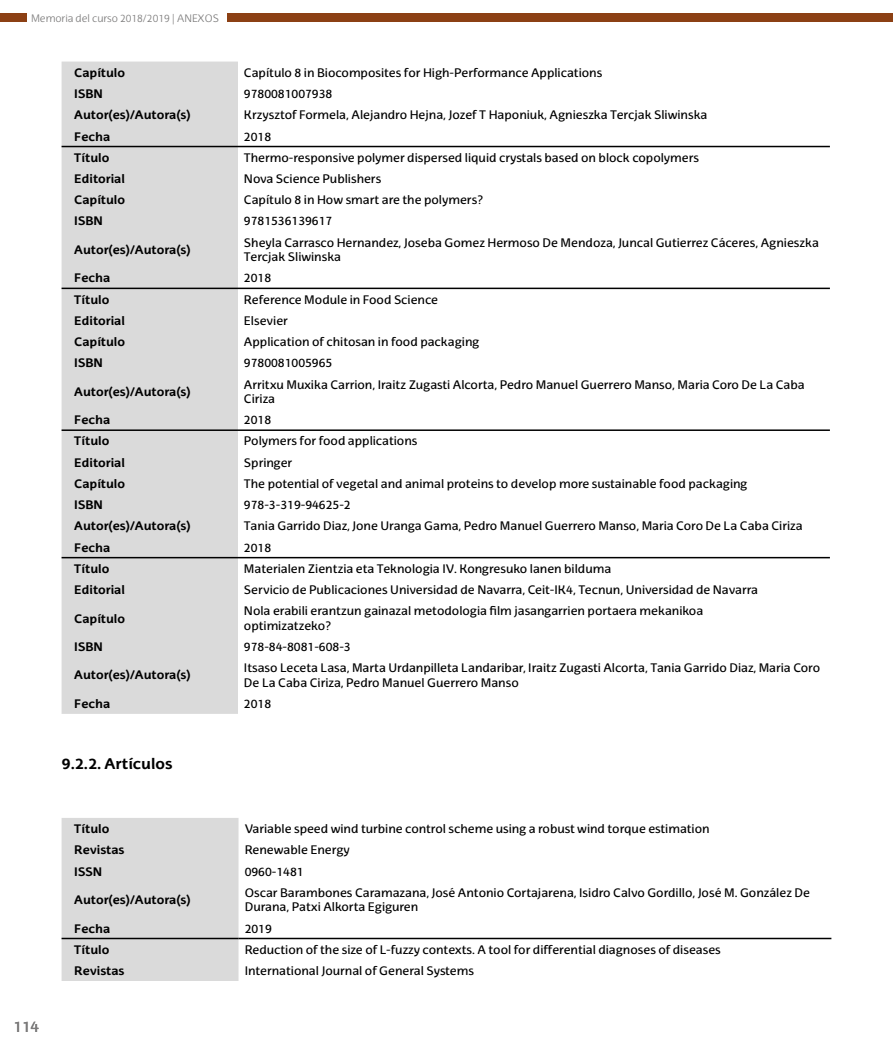
<style>
.page{position:relative;width:893px;height:1063px;background:#fff}
.page>*{position:absolute;margin:0;border:0;box-sizing:border-box;transform-origin:0 0}
.t1{font:700 15px "EHU Sans";color:#000}
.t2{font:15px "EHU Sans";color:#7c7b7b}
.t3{font:12px/14.4px "EHU Sans";color:#000}
.t4{font:700 12px "EHU Sans";color:#000}
.t5{font:300 10.5px "EHU Sans";color:#7c7b7b}
</style>
<div class="page">
<div style="left:0;top:14px;width:27px;height:8px;background:#8c4014"></div>
<div style="left:228px;top:14px;width:665px;height:8px;background:#8c4014"></div>
<div style="left:62px;top:62px;width:176px;height:652px;background:#dadada"></div>
<svg style="left:238px;top:145px;width:592px;height:414px"></svg>
<hr style="left:62px;top:146px;width:176px;height:1px;background:#000">
<hr style="left:238px;top:146px;width:592px;height:1px;background:#000">
<hr style="left:62px;top:288px;width:176px;height:1px;background:#000">
<hr style="left:238px;top:288px;width:592px;height:1px;background:#000">
<hr style="left:62px;top:429px;width:176px;height:2px;background:#000">
<hr style="left:238px;top:429px;width:592px;height:2px;background:#000">
<hr style="left:62px;top:557px;width:176px;height:1px;background:#000">
<hr style="left:238px;top:557px;width:592px;height:1px;background:#000">
<div style="left:62px;top:818px;width:177px;height:163px;background:#dadada"></div>
<svg style="left:239px;top:937px;width:592px;height:3px"></svg>
<hr style="left:62px;top:938px;width:177px;height:1px;background:#000">
<hr style="left:239px;top:938px;width:592px;height:1px;background:#000">
<p class="t5" style="left:31px;top:12px;width:189px">Memoria del curso 2018/2019 | ANEXOS</p>
<p class="t4" style="left:74px;top:65px;width:52px">Capítulo</p>
<p class="t3" style="left:244px;top:65px;width:360px">Capítulo 8 in Biocomposites for High-Performance Applications</p>
<p class="t4" style="left:74px;top:86px;width:30px">ISBN</p>
<p class="t3" style="left:244px;top:86px;width:90px">9780081007938</p>
<p class="t4" style="left:74px;top:107px;width:118px">Autor(es)/Autora(s)</p>
<p class="t3" style="left:244px;top:108px;width:465px">Krzysztof Formela, Alejandro Hejna, Jozef T Haponiuk, Agnieszka Tercjak Sliwinska</p>
<p class="t4" style="left:74px;top:129px;width:38px">Fecha</p>
<p class="t3" style="left:244px;top:129px;width:29px">2018</p>
<p class="t4" style="left:74px;top:150px;width:37px">Título</p>
<p class="t3" style="left:244px;top:150px;width:457px">Thermo-responsive polymer dispersed liquid crystals based on block copolymers</p>
<p class="t4" style="left:74px;top:171px;width:52px">Editorial</p>
<p class="t3" style="left:244px;top:171px;width:139px">Nova Science Publishers</p>
<p class="t4" style="left:74px;top:192px;width:52px">Capítulo</p>
<p class="t3" style="left:244px;top:193px;width:241px">Capítulo 8 in How smart are the polymers?</p>
<p class="t4" style="left:74px;top:214px;width:30px">ISBN</p>
<p class="t3" style="left:244px;top:214px;width:90px">9781536139617</p>
<p class="t4" style="left:74px;top:242px;width:118px">Autor(es)/Autora(s)</p>
<p class="t3" style="left:244px;top:235px;width:576px">Sheyla Carrasco Hernandez, Joseba Gomez Hermoso De Mendoza, Juncal Gutierrez Cáceres, Agnieszka<br>Tercjak Sliwinska</p>
<p class="t4" style="left:74px;top:270px;width:38px">Fecha</p>
<p class="t3" style="left:244px;top:271px;width:29px">2018</p>
<p class="t4" style="left:74px;top:292px;width:37px">Título</p>
<p class="t3" style="left:244px;top:292px;width:196px">Reference Module in Food Science</p>
<p class="t4" style="left:74px;top:313px;width:52px">Editorial</p>
<p class="t3" style="left:244px;top:313px;width:45px">Elsevier</p>
<p class="t4" style="left:74px;top:334px;width:52px">Capítulo</p>
<p class="t3" style="left:244px;top:335px;width:237px">Application of chitosan in food packaging</p>
<p class="t4" style="left:74px;top:355px;width:30px">ISBN</p>
<p class="t3" style="left:244px;top:356px;width:90px">9780081005965</p>
<p class="t4" style="left:74px;top:384px;width:118px">Autor(es)/Autora(s)</p>
<p class="t3" style="left:244px;top:377px;width:562px">Arritxu Muxika Carrion, Iraitz Zugasti Alcorta, Pedro Manuel Guerrero Manso, Maria Coro De La Caba<br>Ciriza</p>
<p class="t4" style="left:74px;top:412px;width:38px">Fecha</p>
<p class="t3" style="left:244px;top:413px;width:29px">2018</p>
<p class="t4" style="left:74px;top:434px;width:37px">Título</p>
<p class="t3" style="left:244px;top:434px;width:175px">Polymers for food applications</p>
<p class="t4" style="left:74px;top:455px;width:52px">Editorial</p>
<p class="t3" style="left:244px;top:455px;width:50px">Springer</p>
<p class="t4" style="left:74px;top:476px;width:52px">Capítulo</p>
<p class="t3" style="left:244px;top:476px;width:505px">The potential of vegetal and animal proteins to develop more sustainable food packaging</p>
<p class="t4" style="left:74px;top:497px;width:30px">ISBN</p>
<p class="t3" style="left:244px;top:498px;width:108px">978-3-319-94625-2</p>
<p class="t4" style="left:74px;top:519px;width:118px">Autor(es)/Autora(s)</p>
<p class="t3" style="left:244px;top:519px;width:560px">Tania Garrido Diaz, Jone Uranga Gama, Pedro Manuel Guerrero Manso, Maria Coro De La Caba Ciriza</p>
<p class="t4" style="left:74px;top:540px;width:38px">Fecha</p>
<p class="t3" style="left:244px;top:540px;width:29px">2018</p>
<p class="t4" style="left:74px;top:561px;width:37px">Título</p>
<p class="t3" style="left:244px;top:561px;width:369px">Materialen Zientzia eta Teknologia IV. Kongresuko lanen bilduma</p>
<p class="t4" style="left:74px;top:582px;width:52px">Editorial</p>
<p class="t3" style="left:244px;top:583px;width:515px">Servicio de Publicaciones Universidad de Navarra, Ceit-IK4, Tecnun, Universidad de Navarra</p>
<p class="t4" style="left:74px;top:611px;width:52px">Capítulo</p>
<p class="t3" style="left:244px;top:604px;width:461px">Nola erabili erantzun gainazal metodologia film jasangarrien portaera mekanikoa optimizatzeko?</p>
<p class="t4" style="left:74px;top:639px;width:30px">ISBN</p>
<p class="t3" style="left:244px;top:639px;width:108px">978-84-8081-608-3</p>
<p class="t4" style="left:74px;top:668px;width:118px">Autor(es)/Autora(s)</p>
<p class="t3" style="left:244px;top:661px;width:578px">Itsaso Leceta Lasa, Marta Urdanpilleta Landaribar, Iraitz Zugasti Alcorta, Tania Garrido Diaz, Maria Coro<br>De La Caba Ciriza, Pedro Manuel Guerrero Manso</p>
<p class="t4" style="left:74px;top:696px;width:38px">Fecha</p>
<p class="t3" style="left:244px;top:696px;width:29px">2018</p>
<p class="t1" style="left:62px;top:755px;width:113px">9.2.2. Artículos</p>
<p class="t2" style="left:14px;top:1017px;width:27px">114</p>
<p class="t4" style="left:74px;top:821px;width:37px">Título</p>
<p class="t3" style="left:245px;top:822px;width:466px">Variable speed wind turbine control scheme using a robust wind torque estimation</p>
<p class="t4" style="left:74px;top:843px;width:52px">Revistas</p>
<p class="t3" style="left:245px;top:843px;width:107px">Renewable Energy</p>
<p class="t4" style="left:74px;top:864px;width:29px">ISSN</p>
<p class="t3" style="left:245px;top:864px;width:61px">0960-1481</p>
<p class="t4" style="left:74px;top:892px;width:118px">Autor(es)/Autora(s)</p>
<p class="t3" style="left:245px;top:885px;width:567px">Oscar Barambones Caramazana, José Antonio Cortajarena, Isidro Calvo Gordillo, José M. González De<br>Durana, Patxi Alkorta Egiguren</p>
<p class="t4" style="left:74px;top:921px;width:38px">Fecha</p>
<p class="t3" style="left:245px;top:921px;width:29px">2019</p>
<p class="t4" style="left:74px;top:942px;width:37px">Título</p>
<p class="t3" style="left:245px;top:942px;width:478px">Reduction of the size of L-fuzzy contexts. A tool for differential diagnoses of diseases</p>
<p class="t4" style="left:74px;top:963px;width:52px">Revistas</p>
<p class="t3" style="left:245px;top:963px;width:231px">International Journal of General Systems</p>
</div>
